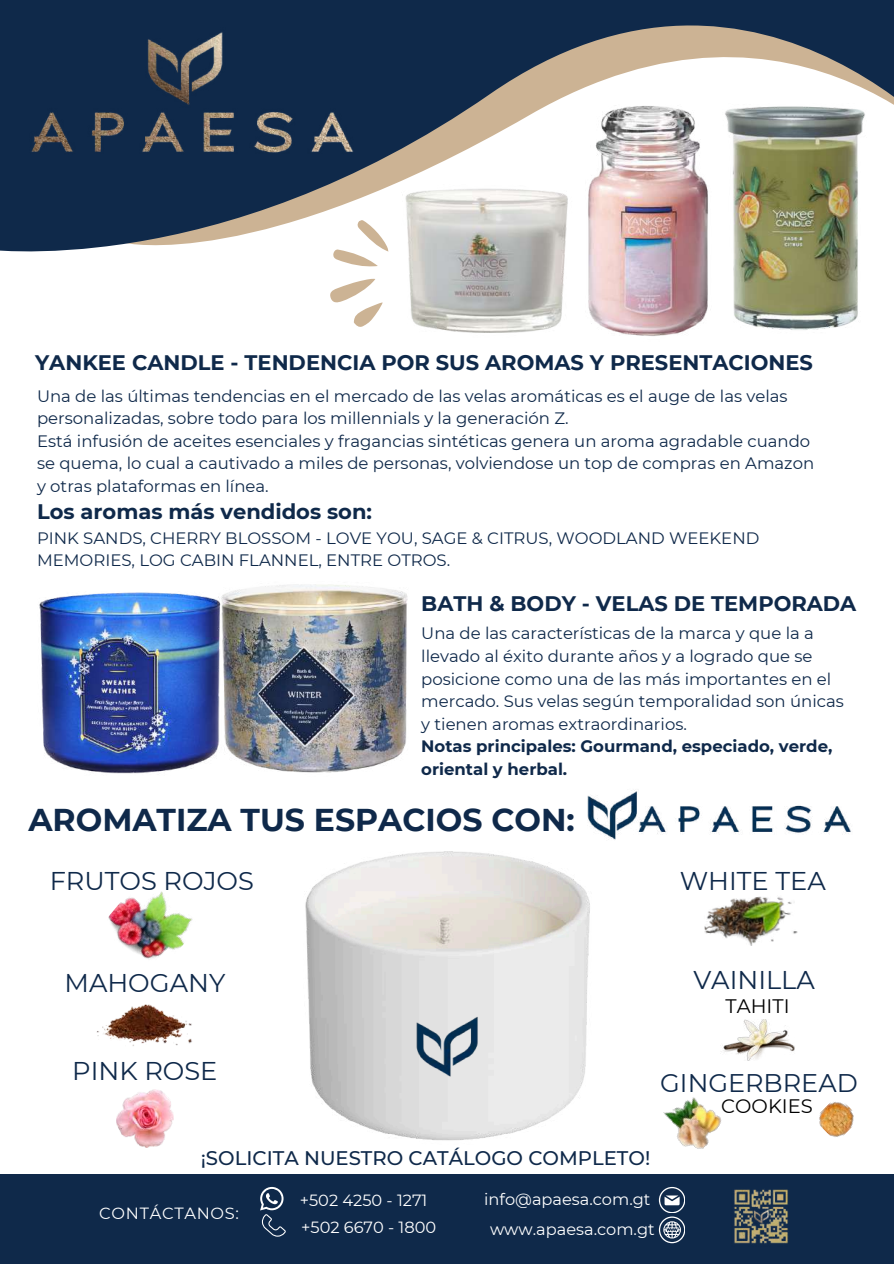
<style>
.page{position:relative;width:894px;height:1264px;background:#fff}
.page>*{position:absolute;margin:0;border:0;box-sizing:border-box;transform-origin:0 0}
.t1{font:700 31.5px "Montserrat";color:#0f294a}
.t2{font:25.65px "Montserrat";color:#0f294a}
.t3{font:25.5px "Montserrat";color:#0f294a}
.t4{font:700 21px "Montserrat";color:#0f294a}
.t5{font:500 19.65px "Montserrat";color:#0f294a}
.t6{font:19.5px "Montserrat";color:#000}
.t7{font:16.5px/22.5px "Montserrat";color:#0f294a}
.t8{font:700 16.5px/22.5px "Montserrat";color:#0f294a}
.t9{font:16.2px/29.7px "Montserrat";color:#fff;text-align:center}
.t10{font:16.2px "Montserrat";letter-spacing:.045em;color:#fff}
</style>
<div class="page">
<svg style="left:0;top:0;width:893px;height:252px;background:#4e5b6d"></svg>
<img style="left:0;top:24px;width:400px;height:149px">
<img style="left:305px;top:851px;width:285px;height:290px">
<div style="left:0;top:1174px;width:893px;height:89px;background:#0f294a"></div>
<svg style="left:658px;top:1186px;width:26px;height:57px"></svg>
<svg style="left:260px;top:1186px;width:25px;height:50px"></svg>
<img style="left:734px;top:1189px;width:54px;height:55px">
<img style="left:664px;top:86px;width:229px;height:244px">
<img style="left:342px;top:120px;width:173px;height:213px">
<img style="left:515px;top:93px;width:265px;height:243px">
<svg style="left:332px;top:217px;width:56px;height:55px"></svg>
<svg style="left:330px;top:278px;width:56px;height:51px"></svg>
<img style="left:39px;top:592px;width:162px;height:182px">
<img style="left:201px;top:584px;width:207px;height:189px">
<img style="left:587px;top:790px;width:264px;height:50px">
<img style="left:663px;top:1097px;width:59px;height:52px">
<img style="left:819px;top:1102px;width:35px;height:35px">
<img style="left:412px;top:1014px;width:69px;height:64px">
<img style="left:108px;top:891px;width:85px;height:68px">
<img style="left:97px;top:1004px;width:95px;height:42px">
<img style="left:117px;top:1089px;width:56px;height:58px">
<img style="left:704px;top:896px;width:93px;height:50px">
<img style="left:723px;top:1019px;width:72px;height:42px">
<p class="t4" style="left:35px;top:349px;width:779px">YANKEE CANDLE - TENDENCIA POR SUS AROMAS Y PRESENTACIONES</p>
<p class="t7" style="left:37px;top:385px;width:778px">Una de las últimas tendencias en el mercado de las velas aromáticas es el auge de las velas personalizadas, sobre todo para los millennials y la generación Z.<br>Está infusión de aceites esenciales y fragancias sintéticas genera un aroma agradable cuando se quema, lo cual a cautivado a miles de personas, volviendose un top de compras en Amazon y otras plataformas en línea.</p>
<p class="t4" style="left:37px;top:498px;width:336px">Los aromas más vendidos son:</p>
<p class="t7" style="left:37px;top:526px;width:723px">PINK SANDS, CHERRY BLOSSOM - LOVE YOU, SAGE &amp; CITRUS, WOODLAND WEEKEND<br>MEMORIES, LOG CABIN FLANNEL, ENTRE OTROS.</p>
<p class="t4" style="left:421px;top:591px;width:436px">BATH &amp; BODY - VELAS DE TEMPORADA</p>
<p class="t7" style="left:421px;top:622px;width:424px">Una de las características de la marca y que la a llevado al éxito durante años y a logrado que se posicione como una de las más importantes en el mercado. Sus velas según temporalidad son únicas y tienen aromas extraordinarios.</p>
<p class="t8" style="left:421px;top:735px;width:412px">Notas principales: Gourmand, especiado, verde, oriental y herbal.</p>
<h1 class="t1" style="left:28px;top:800px;width:547px">AROMATIZA TUS ESPACIOS CON:</h1>
<h2 class="t2" style="left:50px;top:865px;width:206px">FRUTOS ROJOS</h2>
<h2 class="t2" style="left:679px;top:865px;width:148px">WHITE TEA</h2>
<h2 class="t2" style="left:64px;top:967px;width:162px">MAHOGANY</h2>
<h2 class="t2" style="left:693px;top:963px;width:123px">VAINILLA</h2>
<p class="t6" style="left:725px;top:994px;width:65px">TAHITI</p>
<h2 class="t2" style="left:72px;top:1055px;width:147px">PINK ROSE</h2>
<h3 class="t3" style="left:660px;top:1067px;width:199px">GINGERBREAD</h3>
<p class="t6" style="left:721px;top:1093px;width:93px">COOKIES</p>
<p class="t5" style="left:201px;top:1145px;width:451px">¡SOLICITA NUESTRO CATÁLOGO COMPLETO!</p>
<p class="t10" style="left:99px;top:1203px;width:141px">CONTÁCTANOS:</p>
<p class="t9" style="left:300px;top:1185px;width:129px">+502 4250 - 1271</p>
<p class="t9" style="left:301px;top:1212px;width:136px">+502 6670 - 1800</p>
<p class="t9" style="left:484px;top:1184px;width:172px">info@apaesa.com.gt www.apaesa.com.gt</p>
</div>
